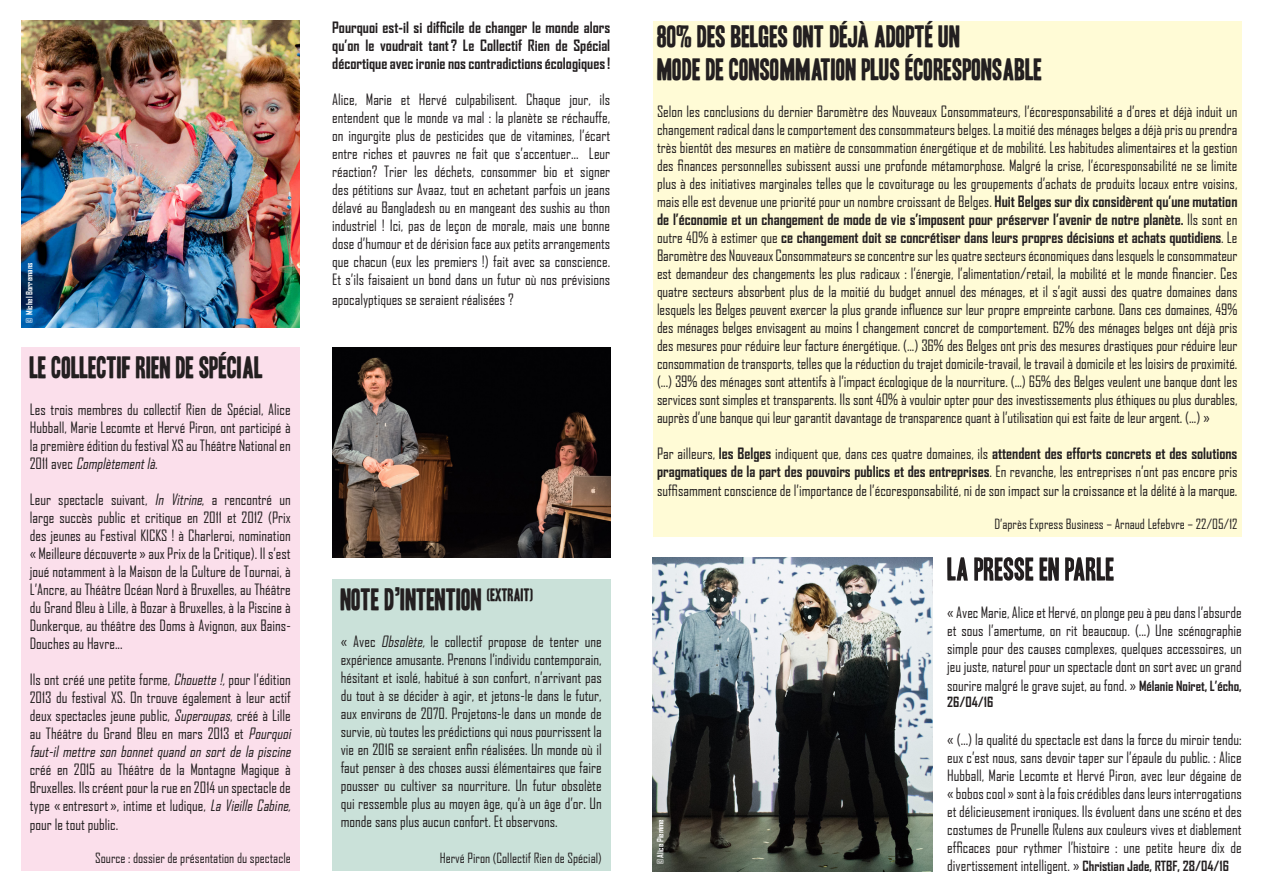
<style>
.page{position:relative;width:1263px;height:893px;background:#fff}
.page>*{position:absolute;margin:0;border:0;box-sizing:border-box;transform-origin:0 0}
.t1{font:27px "Headline HPLHS One";color:#231f20}
.t2{font:15px/18px "Agency FB";color:#231f20;text-align:justify}
.t3{font:700 15px/18px "Agency FB";color:#231f20;text-align:justify}
.t4{font:13.5px "Agency FB";color:#231f20}
.t5{font:700 13.5px "Agency FB";color:#231f20}
.t6{font:700 8.4px "Agency FB";color:#fff}
.s1{font-style:italic}
.s2{font-weight:700}
.s3{font-weight:700;font-size:13.5px}
</style>
<div class="page">
<div style="left:653px;top:21px;width:588px;height:516px;background:#fffbd6"></div>
<div style="left:21px;top:347px;width:278px;height:524px;background:#fbdfeb"></div>
<svg style="left:947px;top:557px;width:167px;height:24px"></svg>
<div style="left:332px;top:579px;width:278px;height:292px;background:#cae1d9"></div>
<img style="left:21px;top:20px;width:278px;height:307px">
<img style="left:653px;top:557px;width:279px;height:315px">
<img style="left:332px;top:347px;width:278px;height:210px">
<p class="t6" style="left:24px;top:323px;width:62px;rotate:-90deg">© Michel Borremans</p>
<p class="t1" style="left:30px;top:351px;width:235px">LE COLLECTIF RIEN DE SPÉCIAL</p>
<p class="t2" style="left:30px;top:400px;width:262px">Les trois membres du collectif Rien de Spécial, Alice Hubball, Marie Lecomte et Hervé Piron, ont participé à la première édition du festival XS au Théâtre National en 2 0 1 1 a v e c <span class="s1">Complètementlà</span>.</p>
<p class="t2" style="left:30px;top:490px;width:262px">Leur spectacle suivant, <span class="s1">In Vitrine</span>, a rencontré un large succès public et critique en 2011 et 2012 (Prix des jeunes au Festival KICKS ! à Charleroi, nomination «Meilleure découverte » aux Prix de la Critique). Il s’est joué notamment à la Maison de la Culture de Tournai, à L’Ancre, au Théâtre Océan Nord à Bruxelles, au Théâtre du Grand Bleu à Lille, à Bozar à Bruxelles, à la Piscine à Dunkerque, au théâtre des Doms à Avignon, aux Bains-Douches au Havre...</p>
<p class="t2" style="left:30px;top:670px;width:266px;text-align:left">Ils ont créé une petite forme, <span class="s1">Chouette!,</span>pour l’édition 2013 du festival XS. On trouve également à leur actif deux spectacles jeune public, <span class="s1">Superoupas</span>, créé à Lille au Théâtre du Grand Bleu en mars 2013 et <span class="s1">Pourquoi faut-il mettre son bonnet quand on sort de la piscine </span>créé en 2015 au Théâtre de la Montagne Magique à Bruxelles. Ils créent pour la rue en 2014 un spectacle de type « entresort », intime et ludique, <span class="s1">La Vieille Cabine, </span>pour le tout public.</p>
<p class="t4" style="left:95px;top:849px;width:197px">Source : dossier de présentation du spectacle</p>
<p class="t3" style="left:332px;top:18px;width:279px">Pourquoi est-il si difficile de changer le monde alors qu’on le voudrait tant ? Le Collectif Rien de Spécial décortique avec ironie nos contradictions écologiques!</p>
<p class="t2" style="left:332px;top:90px;width:280px">Alice, Marie et Hervé culpabilisent. Chaque jour, ils entendent que le monde va mal : la planète se réchauffe, on ingurgite plus de pesticides que de vitamines, l’écart entre riches et pauvres ne fait que s’accentuer… Leur réaction? Trier les déchets, consommer bio et signer des pétitions sur Avaaz, tout en achetant parfois un jeans délavé au Bangladesh ou en mangeant des sushis au thon industriel ! Ici, pas de leçon de morale, mais une bonne dose d’humour et de dérision face aux petits arrangements que chacun (eux les premiers !) fait avec sa conscience.<br>Et s’ils faisaient un bond dans un futur où nos prévisions</p>
<p class="t2" style="left:332px;top:290px;width:183px">apocalyptiques se seraient réalisées ?</p>
<p class="t1" style="left:341px;top:584px;width:194px">NOTE D’INTENTION <sup>(EXTRAIT)</sup></p>
<p class="t2" style="left:341px;top:632px;width:262px">« Avec <span class="s1">Obsolète,</span> le collectif propose de tenter une expérience amusante. Prenons l’individu contemporain, hésitant et isolé, habitué à son confort, n’arrivant pas du tout à se décider à agir, et jetons-le dans le futur, aux environs de 2070. Projetons-le dans un monde de survie, où toutes les prédictions qui nous pourrissent la vie en 2016 se seraient enfin réalisées. Un monde où il faut penser à des choses aussi élémentaires que faire pousser ou cultiver sa nourriture. Un futur obsolète qui ressemble plus au moyen âge, qu’à un âge d’or. Un monde sans plus aucun confort. Et observons.</p>
<p class="t4" style="left:440px;top:849px;width:163px">Hervé Piron (Collectif Rien de Spécial)</p>
<p class="t1" style="left:657px;top:21px;width:305px">80% DES BELGES ONT DÉJÀ ADOPTÉ UN</p>
<p class="t1" style="left:657px;top:54px;width:387px">MODE DE CONSOMMATION PLUS ÉCORESPONSABLE</p>
<p class="t2" style="left:657px;top:102px;width:582px">Selon les conclusions du dernier Baromètre des Nouveaux Consommateurs, l’écoresponsabilité a d’ores et déjà induit un changement radical dans le comportement des consommateurs belges. La moitié des ménages belges a déjà pris ou prendra très bientôt des mesures en matière de consommation énergétique et de mobilité. Les habitudes alimentaires et la gestion des finances personnelles subissent aussi une profonde métamorphose. Malgré la crise, l’écoresponsabilité ne se limite plus à des initiatives marginales telles que le covoiturage ou les groupements d’achats de produits locaux entre voisins, mais elle est devenue une priorité pour un nombre croissant de Belges. <span class="s2">Huit Belges sur dix considèrent qu’une mutation de l’économie et un changement de mode de vie s’imposent pour préserver l’avenir de notre planète.</span> Ils sont en outre 40% à estimer que <span class="s2">ce changement doit se concrétiser dans leurs propres décisions et achats quotidiens</span>. Le Baromètre des Nouveaux Consommateurs se concentre sur les quatre secteurs économiques dans lesquels le consommateur est demandeur des changements les plus radicaux : l’énergie, l’alimentation/retail, la mobilité et le monde financier. Ces quatre secteurs absorbent plus de la moitié du budget annuel des ménages, et il s’agit aussi des quatre domaines dans lesquels les Belges peuvent exercer la plus grande influence sur leur propre empreinte carbone. Dans ces domaines, 49% des ménages belges envisagent au moins 1 changement concret de comportement. 62% des ménages belges ont déjà pris des mesures pour réduire leur facture énergétique. (...) 36% des Belges ont pris des mesures drastiques pour réduire leur consommation de transports, telles que la réduction du trajet domicile-travail, le travail à domicile et les loisirs de proximité. (...) 39% des ménages sont attentifs à l’impact écologique de la nourriture. (...) 65% des Belges veulent une banque dont les services sont simples et transparents. Ils sont 40% à vouloir opter pour des investissements plus éthiques ou plus durables, auprès d’une banque qui leur garantit davantage de transparence quant à l’utilisation qui est faite de leur argent. (...) »</p>
<p class="t2" style="left:657px;top:444px;width:582px;line-height:18.6px">Par ailleurs, <span class="s2">les Belges</span> indiquent que, dans ces quatre domaines, ils <span class="s2">attendent des efforts concrets et des solutions pragmatiques de la part des pouvoirs publics et des entreprises</span>. En revanche, les entreprises n’ont pas encore pris suffisamment conscience de l’importance de l’écoresponsabilité, ni de son impact sur la croissance et la délité à la marque.</p>
<p class="t4" style="left:994px;top:515px;width:245px">D’après Express Business – Arnaud Lefebvre – 22/05/12</p>
<p class="t6" style="left:655px;top:864px;width:46px;rotate:-90deg">© Alice Piemme</p>
<p class="t2" style="left:947px;top:603px;width:296px">« Avec Marie, Alice et Hervé, on plonge peu à peu dans l’absurde et sous l’amertume, on rit beaucoup. (...) Une scénographie simple pour des causes complexes, quelques accessoires, un jeu juste, naturel pour un spectacle dont on sort avec un grand sourire malgré le grave sujet, au fond. » <span class="s3">Mélanie Noiret, L’écho,</span></p>
<p class="t5" style="left:947px;top:694px;width:48px">26/04/16</p>
<p class="t2" style="left:947px;top:730px;width:296px">« (…) la qualité du spectacle est dans la force du miroir tendu: eux c’est nous, sans devoir taper sur l’épaule du public. : Alice Hubball, Marie Lecomte et Hervé Piron, avec leur dégaine de « bobos cool » sont à la fois crédibles dans leurs interrogations et délicieusement ironiques. Ils évoluent dans une scéno et des costumes de Prunelle Rulens aux couleurs vives et diablement efficaces pour rythmer l’histoire : une petite heure dix de divertissement intelligent. » <span class="s3">Christian Jade, RTBF, 28/04/16</span></p>
</div>
